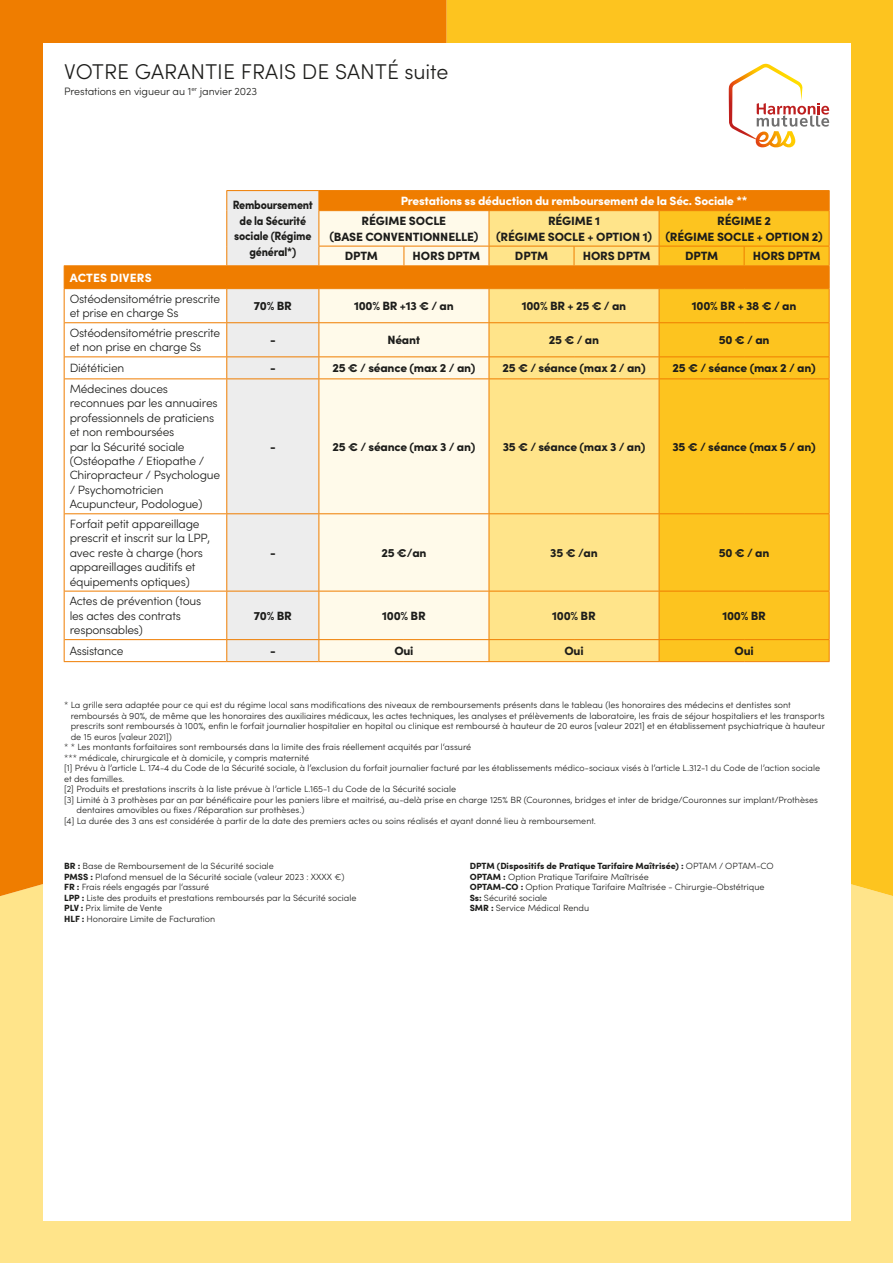
<style>
.page{position:relative;width:893px;height:1263px;background:#fff}
.page>*{position:absolute;margin:0;border:0;box-sizing:border-box;transform-origin:0 0}
.t1{font:300 21.45px "Sofia Pro";letter-spacing:.005em;color:#1d1d1b}
.t2{font:300 12px/14.4px "Sofia Pro";letter-spacing:-.02em;color:#1d1d1b}
.t3{font:900 12px/15.8px "Sofia Pro";letter-spacing:-.02em;color:#1d1d1b;text-align:center}
.t4{font:900 12px "Sofia Pro";letter-spacing:-.02em;color:#fff}
.t5{font:900 12px/15.8px "Sofia Pro";letter-spacing:-.02em;color:#1d1d1b;text-align:center;scale:.9 1}
.t6{font:900 12px "Sofia Pro";letter-spacing:.01em;color:#fff}
.t7{font:300 10.65px "Sofia Pro";letter-spacing:-.005em;color:#1d1d1b}
.t8{font:300 9px/10.5px "Sofia Pro";color:#1d1d1b}
.s1{font-weight:900}
</style>
<div class="page">
<div style="left:0;top:902px;width:893px;height:361px;background:#ffe48a"></div>
<div style="left:0;top:0;width:447px;height:902px;background:#ef7d00"></div>
<div style="left:447px;top:0;width:446px;height:902px;background:#fdc41f"></div>
<div style="left:43px;top:43px;width:808px;height:1177px;background:#fff"></div>
<hr style="left:226px;top:190px;width:93px;height:1px;background:#ef7d00">
<hr style="left:319px;top:190px;width:85px;height:1px;background:#ef7d00">
<hr style="left:404px;top:190px;width:85px;height:1px;background:#ef7d00">
<hr style="left:489px;top:190px;width:85px;height:1px;background:#ef7d00">
<hr style="left:574px;top:190px;width:85px;height:1px;background:#ef7d00">
<hr style="left:659px;top:190px;width:85px;height:1px;background:#ef7d00">
<hr style="left:744px;top:190px;width:85px;height:1px;background:#ef7d00">
<svg style="left:64px;top:191px;width:766px;height:472px"></svg>
<hr style="left:64px;top:661px;width:163px;height:1px;background:#ef7d00">
<hr style="left:227px;top:661px;width:92px;height:1px;background:#ef7d00">
<svg style="left:729px;top:64px;width:100px;height:83px"></svg>
<h1 class="t1" style="left:64px;top:56px;width:386px">VOTRE GARANTIE FRAIS DE SANTÉ suite</h1>
<p class="t7" style="left:64px;top:83px;width:195px">Prestations en vigueur au 1<sup>er</sup> janvier 2023</p>
<h2 class="t5" style="left:233px;top:196px;width:91px">Remboursement de la Sécurité sociale (Régime général*)</h2>
<h2 class="t4" style="left:401px;top:191px;width:348px">Prestations ss déduction du remboursement de la Séc. Sociale **</h2>
<h2 class="t3" style="left:329px;top:212px;width:151px">RÉGIME SOCLE<br>(BASE CONVENTIONNELLE)</h2>
<h2 class="t3" style="left:496px;top:212px;width:157px">RÉGIME 1<br>(RÉGIME SOCLE + OPTION 1)</h2>
<h2 class="t3" style="left:665px;top:212px;width:159px">RÉGIME 2<br>(RÉGIME SOCLE + OPTION 2)</h2>
<h2 class="t3" style="left:345px;top:247px;width:35px">DPTM</h2>
<h2 class="t3" style="left:413px;top:247px;width:69px">HORS DPTM</h2>
<h2 class="t3" style="left:515px;top:247px;width:35px">DPTM</h2>
<h2 class="t3" style="left:583px;top:247px;width:69px">HORS DPTM</h2>
<h2 class="t3" style="left:685px;top:247px;width:35px">DPTM</h2>
<h2 class="t3" style="left:753px;top:247px;width:69px">HORS DPTM</h2>
<h2 class="t6" style="left:70px;top:268px;width:83px">ACTES DIVERS</h2>
<h2 class="t2" style="left:70px;top:291px;width:152px">Ostéodensitométrie prescrite et prise en charge Ss</h2>
<h2 class="t3" style="left:254px;top:297px;width:40px">70% BR</h2>
<h2 class="t3" style="left:354px;top:297px;width:101px">100% BR +13 € / an</h2>
<h2 class="t3" style="left:522px;top:297px;width:106px">100% BR + 25 € / an</h2>
<h2 class="t3" style="left:692px;top:297px;width:106px">100% BR + 38 € / an</h2>
<h2 class="t2" style="left:70px;top:325px;width:152px">Ostéodensitométrie prescrite et non prise en charge Ss</h2>
<h2 class="t3" style="left:270px;top:331px;width:7px">-</h2>
<h2 class="t3" style="left:387px;top:331px;width:34px">Néant</h2>
<h2 class="t3" style="left:549px;top:331px;width:52px">25 € / an</h2>
<h2 class="t3" style="left:719px;top:331px;width:52px">50 € / an</h2>
<h2 class="t2" style="left:70px;top:360px;width:56px">Diététicien</h2>
<h2 class="t3" style="left:270px;top:359px;width:7px">-</h2>
<h2 class="t3" style="left:332px;top:359px;width:145px">25 € / séance (max 2 / an)</h2>
<h2 class="t3" style="left:502px;top:359px;width:145px">25 € / séance (max 2 / an)</h2>
<h2 class="t3" style="left:672px;top:359px;width:145px">25 € / séance (max 2 / an)</h2>
<h2 class="t2" style="left:70px;top:381px;width:152px">Médecines douces reconnues par les annuaires professionnels de praticiens et non remboursées<br>par la Sécurité sociale (Ostéopathe / Etiopathe /<br>Chiropracteur / Psychologue / Psychomotricien<br>Acupuncteur, Podologue)</h2>
<h2 class="t3" style="left:270px;top:437px;width:7px">-</h2>
<h2 class="t3" style="left:332px;top:437px;width:144px">25 € / séance (max 3 / an)</h2>
<h2 class="t3" style="left:503px;top:437px;width:144px">35 € / séance (max 3 / an)</h2>
<h2 class="t3" style="left:672px;top:437px;width:145px">35 € / séance (max 5 / an)</h2>
<h2 class="t2" style="left:70px;top:516px;width:142px">Forfait petit appareillage prescrit et inscrit sur la LPP, avec reste à charge (hors appareillages auditifs et équipements optiques)</h2>
<h2 class="t2" style="left:70px;top:593px;width:133px">Actes de prévention (tous les actes des contrats responsables)</h2>
<h2 class="t3" style="left:270px;top:544px;width:7px">-</h2>
<h2 class="t3" style="left:381px;top:544px;width:47px">25 €/an</h2>
<h2 class="t3" style="left:550px;top:544px;width:49px">35 € /an</h2>
<h2 class="t3" style="left:719px;top:544px;width:52px">50 € / an</h2>
<h2 class="t3" style="left:254px;top:606px;width:40px">70% BR</h2>
<h2 class="t3" style="left:382px;top:606px;width:45px">100% BR</h2>
<h2 class="t3" style="left:552px;top:606px;width:45px">100% BR</h2>
<h2 class="t3" style="left:722px;top:606px;width:45px">100% BR</h2>
<h2 class="t2" style="left:70px;top:643px;width:55px">Assistance</h2>
<h2 class="t3" style="left:270px;top:642px;width:7px">-</h2>
<h2 class="t3" style="left:394px;top:642px;width:21px">Oui</h2>
<h2 class="t3" style="left:564px;top:642px;width:21px">Oui</h2>
<h2 class="t3" style="left:734px;top:642px;width:21px">Oui</h2>
<p class="t8" style="left:64px;top:699px;width:728px">* La grille sera adaptée pour ce qui est du régime local sans modifications des niveaux de remboursements présents dans le tableau (les honoraires des médecins et dentistes sont</p>
<p class="t8" style="left:71px;top:710px;width:755px">remboursés à 90%, de même que les honoraires des auxiliaires médicaux, les actes techniques, les analyses et prélèvements de laboratoire, les frais de séjour hospitaliers et les transports</p>
<p class="t8" style="left:71px;top:720px;width:756px">prescrits sont remboursés à 100%, enfin le forfait journalier hospitalier en hopital ou clinique est remboursé à hauteur de 20 euros [valeur 2021] et en établissement psychiatrique à hauteur</p>
<p class="t8" style="left:71px;top:731px;width:103px">de 15 euros [valeur 2021])</p>
<p class="t8" style="left:64px;top:741px;width:409px">* * Les montants forfaitaires sont remboursés dans la limite des frais réellement acquités par l‘assuré</p>
<p class="t8" style="left:64px;top:752px;width:247px">*** médicale, chirurgicale et à domicile, y compris maternité</p>
<p class="t8" style="left:64px;top:762px;width:757px">[1] Prévu à l’article L. 174-4 du Code de la Sécurité sociale, à l’exclusion du forfait journalier facturé par les établissements médico-sociaux visés à l’article L.312-1 du Code de l’action sociale</p>
<p class="t8" style="left:64px;top:773px;width:62px">et des familles.</p>
<p class="t8" style="left:64px;top:783px;width:393px">[2] Produits et prestations inscrits à la liste prévue à l’article L.165-1 du Code de la Sécurité sociale</p>
<p class="t8" style="left:64px;top:794px;width:755px">[3] Limité à 3 prothèses par an par bénéficaire pour les paniers libre et maitrisé, au-delà prise en charge 125% BR (Couronnes, bridges et inter de bridge/Couronnes sur implant/Prothèses</p>
<p class="t8" style="left:77px;top:804px;width:229px">dentaires amovibles ou fixes /Réparation sur prothèses.)</p>
<p class="t8" style="left:64px;top:815px;width:533px">[4] La durée des 3 ans est considérée à partir de la date des premiers actes ou soins réalisés et ayant donné lieu à remboursement.</p>
<p class="t8" style="left:64px;top:860px;width:294px"><span class="s1">BR :</span> Base de Remboursement de la Sécurité sociale<br><span class="s1">PMSS :</span> Plafond mensuel de la Sécurité sociale (valeur 2023 : XXXX €)<br><span class="s1">FR :</span> Frais réels engagés par l‘assuré<br><span class="s1">LPP :</span> Liste des produits et prestations remboursés par la Sécurité sociale <span class="s1">PLV :</span> Prix limite de Vente<br><span class="s1">HLF :</span> Honoraire Limite de Facturation</p>
<p class="t8" style="left:470px;top:860px;width:306px"><span class="s1">DPTM (Dispositifs de Pratique Tarifaire Maîtrisée) :</span> OPTAM / OPTAM-CO <span class="s1">OPTAM :</span> Option Pratique Tarifaire Maîtrisée<br><span class="s1">OPTAM-CO :</span> Option Pratique Tarifaire Maîtrisée - Chirurgie-Obstétrique <span class="s1">Ss:</span> Sécurité sociale<br><span class="s1">SMR :</span> Service Médical Rendu</p>
</div>
